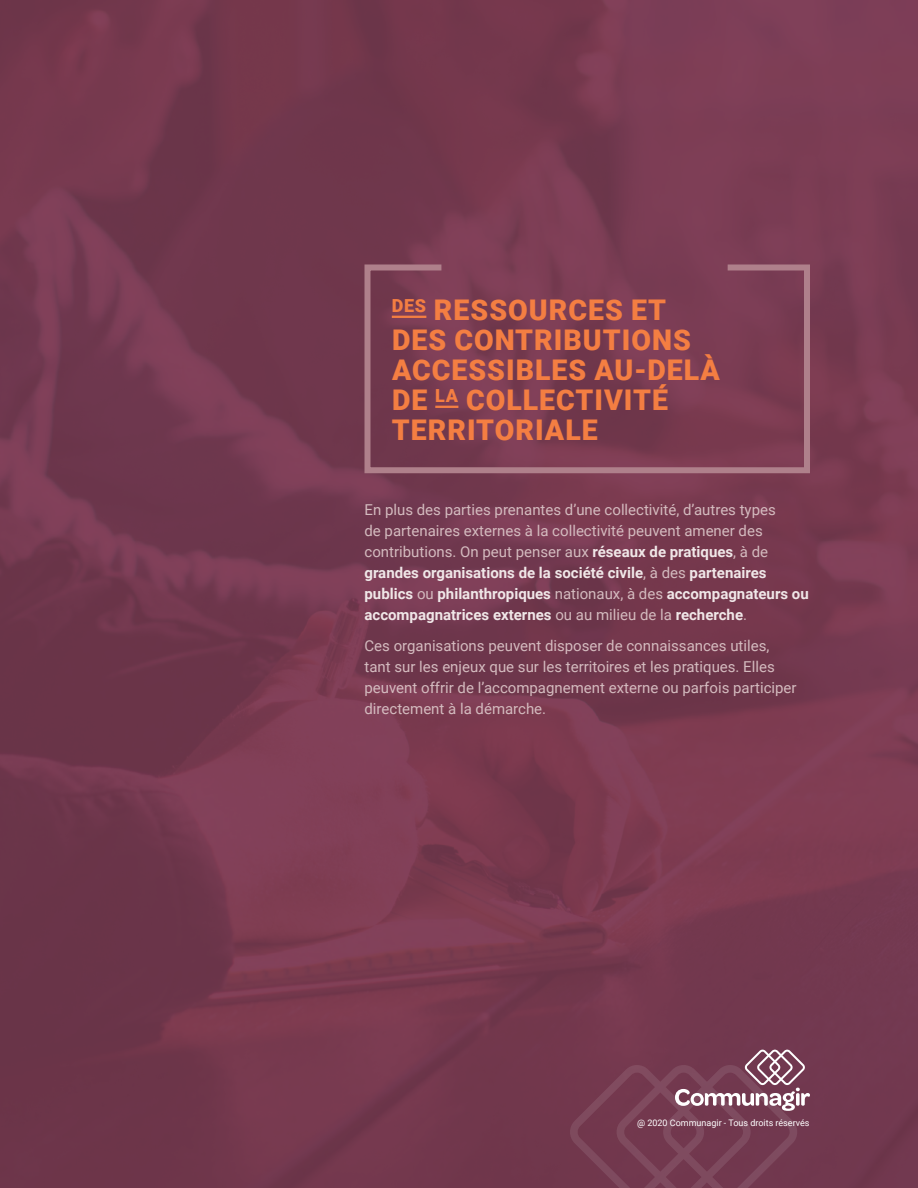
<style>
.page{position:relative;width:918px;height:1188px;background:#fff}
.page>*{position:absolute;margin:0;border:0;box-sizing:border-box;transform-origin:0 0}
.t1{font:900 28.5px/30px "Roboto";letter-spacing:.035em;color:#f47e42}
.t2{font:15px/21px "Roboto";color:#d4bbbf}
.t3{font:9px "Roboto";color:#fff}
.s1{font-weight:700;color:#f0e7e8}
</style>
<div class="page">
<img style="left:0;top:0;width:918px;height:1188px">
<svg style="left:362px;top:261px;width:451px;height:215px;background:#7c3f55"></svg>
<svg style="left:568px;top:1050px;width:242px;height:138px;background:#7b455a"></svg>
<hr style="left:392px;top:316px;width:34px;height:2px;background:#f47e42">
<hr style="left:435px;top:406px;width:23px;height:2px;background:#f47e42">
<h1 class="t1" style="left:392px;top:294px;width:330px"><sup>DES</sup> RESSOURCES ET<br>DES CONTRIBUTIONS<br>ACCESSIBLES AU-DELÀ<br>DE <sup>LA</sup> COLLECTIVITÉ<br>TERRITORIALE</h1>
<p class="t2" style="left:365px;top:498px;width:446px">En plus des parties prenantes d’une collectivité, d’autres types<br>de partenaires externes à la collectivité peuvent amener des contributions. On peut penser aux <span class="s1">réseaux de pratiques</span>, à de <span class="s1">grandes organisations de la société civile</span>, à des <span class="s1">partenaires publics</span> ou <span class="s1">philanthropiques</span> nationaux, à des <span class="s1">accompagnateurs ou accompagnatrices externes</span> ou au milieu de la <span class="s1">recherche</span>.</p>
<p class="t2" style="left:365px;top:635px;width:434px">Ces organisations peuvent disposer de connaissances utiles, tant sur les enjeux que sur les territoires et les pratiques. Elles peuvent offrir de l’accompagnement externe ou parfois participer directement à la démarche.</p>
<p class="t3" style="left:637px;top:1116px;width:174px">@ 2020 Communagir - Tous droits réservés</p>
</div>
